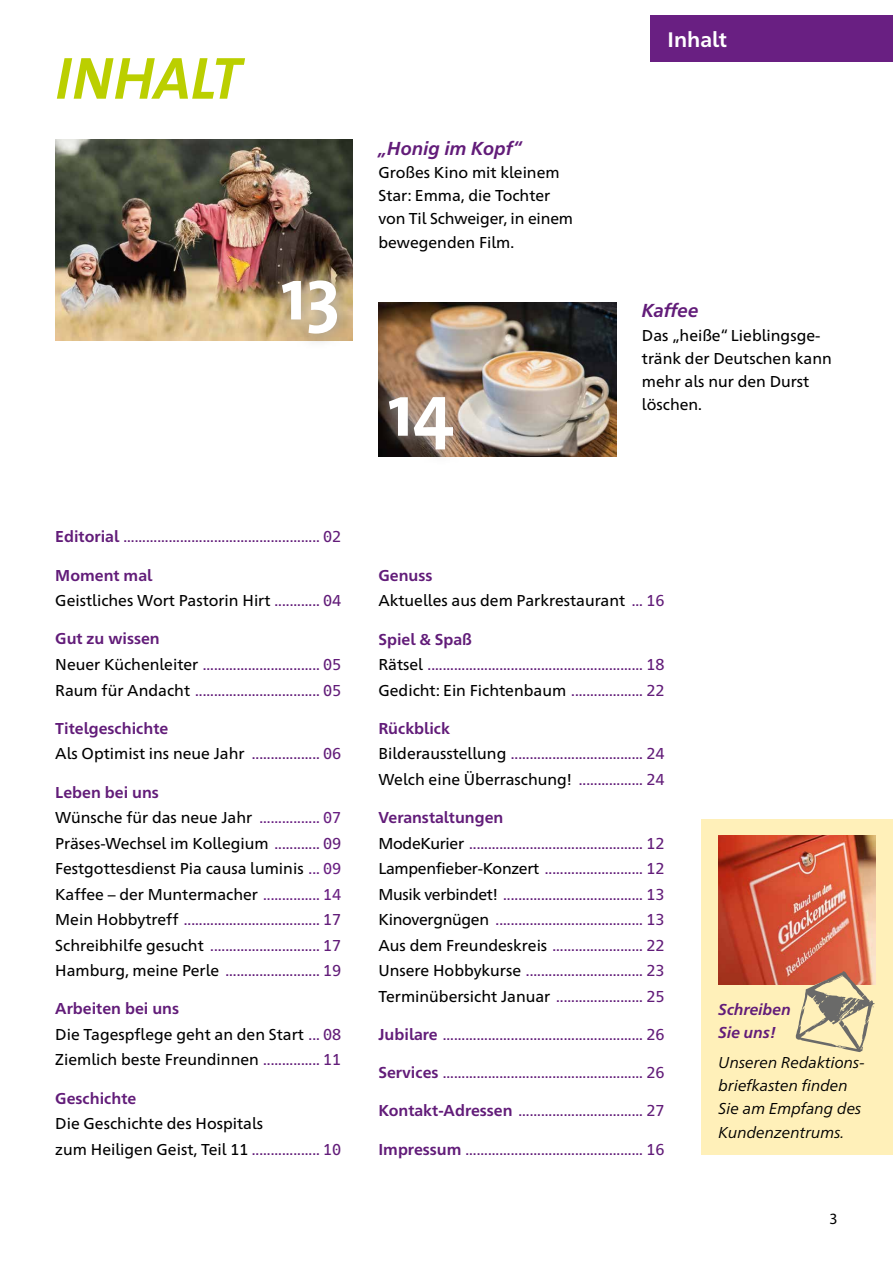
<style>
.page{position:relative;width:893px;height:1263px;background:#fff}
.page>*{position:absolute;margin:0;border:0;box-sizing:border-box;transform-origin:0 0}
.t1{font:700 74.85px "The Sans";color:#fff}
.t2{font:italic 700 60px "The Sans";color:#bbcf00}
.t3{font:700 21px "Frutiger Neue 1450 Pro";color:#fff}
.t4{font:italic 700 18.75px "Frutiger Neue 1450 Pro";color:#621c79}
.t5{font:15.75px/25.5px "Frutiger Neue 1450 Pro";color:#621c79}
.t6{font:15.75px/25.5px "Frutiger Neue 1450 Pro";color:#000}
.t7{font:italic 15.75px/23.2px "Frutiger Neue 1450 Pro";color:#000}
.t8{font:italic 700 15.75px/23.2px "Frutiger Neue 1450 Pro";color:#621c79}
.t9{font:700 15.75px "Frutiger Neue 1450 Pro";color:#621c79}
.t10{font:15.75px "Myriad Pro";color:#000}
.s1{font-weight:700}
.s2{font-weight:700;color:#621c79}
.s3{color:#621c79}
.s4{color:#000}
.s5{color:#691f82}
</style>
<div class="page">
<img style="left:55px;top:139px;width:298px;height:202px">
<div style="left:702px;top:819px;width:191px;height:335px;background:#fff0b9"></div>
<img style="left:719px;top:836px;width:157px;height:148px">
<svg style="left:780px;top:969px;width:96px;height:83px"></svg>
<svg style="left:267px;top:266px;width:86px;height:76px;background:#ab9572"></svg>
<img style="left:378px;top:303px;width:238px;height:154px">
<svg style="left:378px;top:382px;width:90px;height:75px;background:#826b5b"></svg>
<div style="left:651px;top:15px;width:242px;height:47px;background:#691f82"></div>
<h2 class="t2" style="left:55px;top:28px;width:187px">INHALT</h2>
<h1 class="t1" style="left:281px;top:231px;width:61px">13</h1>
<p class="t5" style="left:55px;top:523px;width:288px"><span class="s1">Editorial</span> .................................................... 02</p>
<p class="t6" style="left:55px;top:561px;width:288px"><span class="s2">Moment mal<br></span>Geistliches Wort Pastorin Hirt <span class="s3">............ 04</span></p>
<p class="t5" style="left:55px;top:625px;width:288px"><span class="s1">Gut zu wissen<br></span><span class="s4">Neuer Küchenleiter</span> ............................... 05<br><span class="s4">Raum für Andacht</span> ................................. 05</p>
<p class="t6" style="left:55px;top:714px;width:288px"><span class="s2">Titelgeschichte<br></span>Als Optimist ins neue Jahr <span class="s3">.................. 06</span></p>
<p class="t6" style="left:55px;top:778px;width:288px"><span class="s2">Leben bei uns<br></span>Wünsche für das neue Jahr <span class="s5">................ 07<br></span>Präses-Wechsel im Kollegium <span class="s3">............ 09<br></span>Festgottesdienst Pia causa luminis <span class="s5">... 09<br></span>Kaffee – der Muntermacher <span class="s5">............... 14<br></span>Mein Hobbytreff <span class="s3">.................................... 17<br></span>Schreibhilfe gesucht <span class="s3">............................. 17<br></span>Hamburg, meine Perle <span class="s3">......................... 19</span></p>
<p class="t6" style="left:55px;top:995px;width:288px"><span class="s2">Arbeiten bei uns<br></span>Die Tagespflege geht an den Start <span class="s3">... 08<br></span>Ziemlich beste Freundinnen <span class="s3">............... 11</span></p>
<p class="t9" style="left:55px;top:1087px;width:83px">Geschichte</p>
<p class="t6" style="left:55px;top:1109px;width:288px">Die Geschichte des Hospitals<br>zum Heiligen Geist, Teil 11 <span class="s3">.................. 10</span></p>
<p class="t4" style="left:378px;top:135px;width:145px">„Honig im Kopf“</p>
<p class="t6" style="left:378px;top:160px;width:196px;line-height:23.2px">Großes Kino mit kleinem<br>Star: Emma, die Tochter von Til Schweiger, in einem bewegenden Film.</p>
<h1 class="t1" style="left:388px;top:348px;width:68px">14</h1>
<h3 class="t3" style="left:668px;top:24px;width:61px">Inhalt</h3>
<p class="t4" style="left:642px;top:298px;width:58px">Kaffee</p>
<p class="t6" style="left:642px;top:322px;width:191px;line-height:23.2px">Das „heiße“ Lieblingsge&shy;tränk der Deutschen kann mehr als nur den Durst löschen.</p>
<p class="t6" style="left:378px;top:561px;width:288px"><span class="s2">Genuss<br></span>Aktuelles aus dem Parkrestaurant <span class="s3">... 16</span></p>
<p class="t5" style="left:378px;top:625px;width:288px"><span class="s1">Spiel &amp; Spaß<br></span><span class="s4">Rätsel</span> ......................................................... 18<br><span class="s4">Gedicht: Ein Fichtenbaum</span> ................... 22</p>
<p class="t5" style="left:378px;top:714px;width:288px"><span class="s1">Rückblick<br></span><span class="s4">Bilderausstellung</span> ................................... 24<br><span class="s4">Welch eine Überraschung!</span> ................. 24</p>
<p class="t5" style="left:378px;top:803px;width:288px"><span class="s1">Veranstaltungen<br></span><span class="s4">ModeKurier</span> .............................................. 12<br><span class="s4">Lampenfieber-Konzert</span> .......................... 12<br><span class="s4">Musik verbindet!</span> ..................................... 13<br><span class="s4">Kinovergnügen</span> ....................................... 13<br><span class="s4">Aus dem Freundeskreis</span> ........................ 22<br><span class="s4">Unsere Hobbykurse</span> ............................... 23<br><span class="s4">Terminübersicht Januar</span> ....................... 25</p>
<p class="t5" style="left:378px;top:1020px;width:288px"><span class="s1">Jubilare</span> ..................................................... 26</p>
<p class="t5" style="left:378px;top:1058px;width:288px"><span class="s1">Services</span> ..................................................... 26</p>
<p class="t5" style="left:378px;top:1097px;width:288px"><span class="s1">Kontakt-Adressen</span> ................................. 27</p>
<p class="t5" style="left:378px;top:1135px;width:288px"><span class="s1">Impressum</span> ............................................... 16</p>
<p class="t8" style="left:719px;top:997px;width:74px">Schreiben<br>Sie uns!</p>
<p class="t7" style="left:719px;top:1049px;width:148px">Unseren Redaktions&shy;briefkasten finden<br>Sie am Empfang des<br>Kundenzentrums.</p>
<p class="t10" style="left:830px;top:1209px;width:10px">3</p>
</div>
